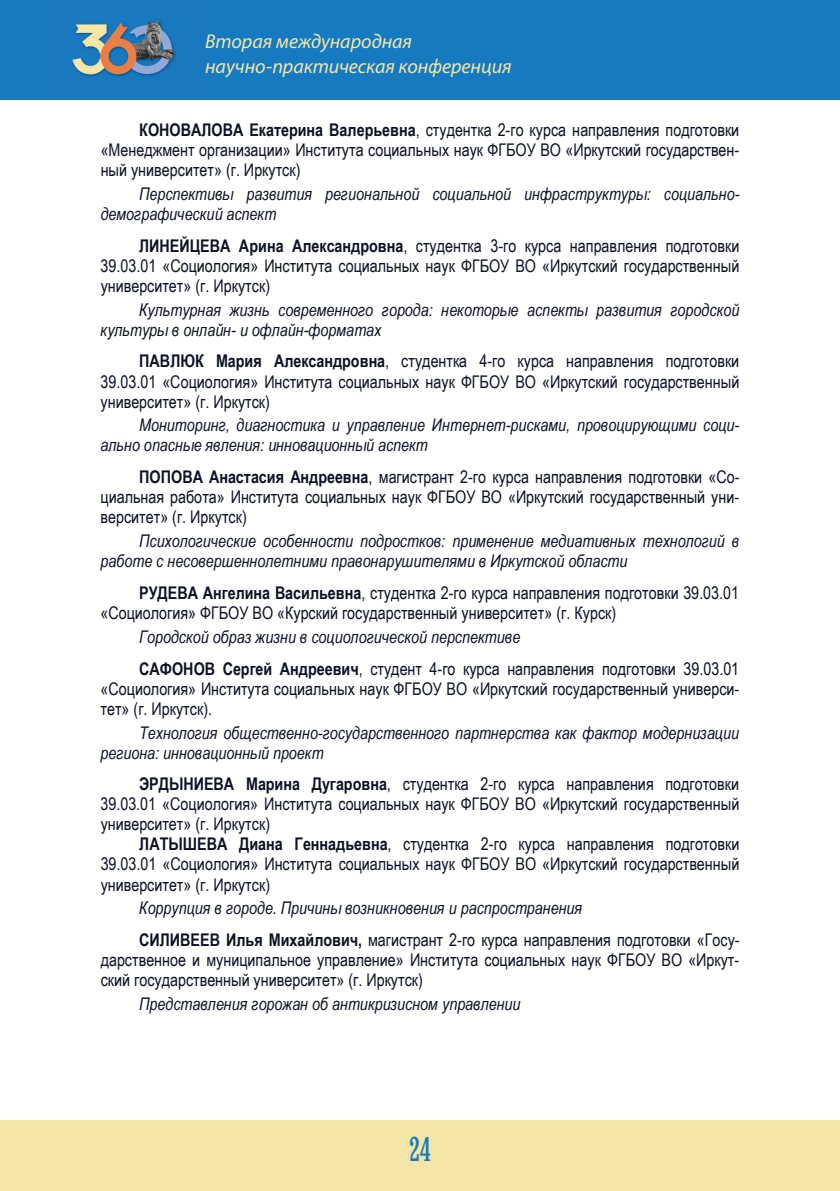
<style>
.page{position:relative;width:840px;height:1191px;background:#fff}
.page>*{position:absolute;margin:0;border:0;box-sizing:border-box;transform-origin:0 0}
.t1{font:34px "Bruskovaya Compressed Plain";color:#177ac0}
.t2{font:italic 20px/25px "Myriad Pro";letter-spacing:-.005em;color:#f5e6a7}
.t3{font:17.4px/20px "Arial Narrow";color:#0c1124;text-align:justify}
.t4{font:italic 17.4px/20px "Arial Narrow";color:#0c1124}
.s1{font-weight:700}
.s2{font-weight:700;font-style:normal}
.s3{font-style:normal}
</style>
<div class="page">
<div style="left:0;top:0;width:839px;height:99px;background:#157abf"></div>
<div style="left:0;top:1120px;width:839px;height:71px;background:#f5e6a7"></div>
<img style="left:72px;top:20px;width:104px;height:56px">
<p class="t2" style="left:205px;top:28px;width:308px">Вторая международная научно-практическая конференция</p>
<p class="t3" style="left:101px;top:119px;width:639px;text-indent:39px"><span class="s1">КОНОВАЛОВА Екатерина Валерьевна</span>, студентка 2-го курса направления подготовки «Менеджмент организации» Института социальных наук ФГБОУ ВО «Иркутский государствен&shy;ный университет» (г. Иркутск)</p>
<p class="t4" style="left:101px;top:183px;width:640px;text-indent:39px">Перспективы развития региональной социальной инфраструктуры: социально&shy;демографический аспект</p>
<p class="t3" style="left:101px;top:235px;width:639px;text-indent:39px"><span class="s1">ЛИНЕЙЦЕВА Арина Александровна</span>, студентка 3-го курса направления подготовки 39.03.01 «Социология» Института социальных наук ФГБОУ ВО «Иркутский государственный университет» (г. Иркутск)</p>
<p class="t4" style="left:101px;top:299px;width:640px;text-indent:39px">Культурная жизнь современного города: некоторые аспекты развития городской культуры в онлайн- и офлайн-форматах</p>
<p class="t3" style="left:101px;top:350px;width:639px;text-indent:39px"><span class="s1">ПАВЛЮК Мария Александровна</span>, студентка 4-го курса направления подготовки 39.03.01 «Социология» Института социальных наук ФГБОУ ВО «Иркутский государственный университет» (г. Иркутск)</p>
<p class="t4" style="left:101px;top:415px;width:640px;text-indent:39px">Мониторинг, диагностика и управление Интернет-рисками, провоцирующими соци&shy;ально опасные явления: инновационный аспект</p>
<p class="t3" style="left:100px;top:466px;width:640px;text-indent:39px"><span class="s1">ПОПОВА Анастасия Андреевна</span>, магистрант 2-го курса направления подготовки «Со&shy;циальная работа» Института социальных наук ФГБОУ ВО «Иркутский государственный уни&shy;верситет» (г. Иркутск)</p>
<p class="t4" style="left:100px;top:531px;width:640px;text-indent:39px">Психологические особенности подростков: применение медиативных технологий в работе с несовершеннолетними правонарушителями в Иркутской области</p>
<p class="t3" style="left:100px;top:582px;width:640px;text-indent:39px"><span class="s1">РУДЕВА Ангелина Васильевна</span>, студентка 2-го курса направления подготовки 39.03.01 «Социология» ФГБОУ ВО «Курский государственный университет» (г. Курск)</p>
<p class="t4" style="left:139px;top:620px;width:601px;line-height:31.6px">Городской образ жизни в социологической перспективе<br><span class="s2">САФОНОВ Сергей Андреевич</span><span class="s3">, студент 4-го курса направления подготовки 39.03.01</span></p>
<p class="t3" style="left:100px;top:678px;width:640px">«Социология» Института социальных наук ФГБОУ ВО «Иркутский государственный универси&shy;тет» (г. Иркутск).</p>
<p class="t4" style="left:100px;top:722px;width:639px;text-indent:39px">Технология общественно-государственного партнерства как фактор модернизации региона: инновационный проект</p>
<p class="t3" style="left:100px;top:773px;width:640px;text-indent:39px"><span class="s1">ЭРДЫНИЕВА Марина Дугаровна</span>, студентка 2-го курса направления подготовки 39.03.01 «Социология» Института социальных наук ФГБОУ ВО «Иркутский государственный университет» (г. Иркутск)</p>
<p class="t3" style="left:101px;top:833px;width:639px;text-indent:39px"><span class="s1">ЛАТЫШЕВА Диана Геннадьевна</span>, студентка 2-го курса направления подготовки 39.03.01 «Социология» Института социальных наук ФГБОУ ВО «Иркутский государственный университет» (г. Иркутск)</p>
<p class="t4" style="left:139px;top:892px;width:601px;line-height:31.6px">Коррупция в городе. Причины возникновения и распространения<br><span class="s2">СИЛИВЕЕВ Илья Михайлович,</span> <span class="s3">магистрант 2-го курса направления подготовки «Госу-</span></p>
<p class="t3" style="left:101px;top:949px;width:639px">дарственное и муниципальное управление» Института социальных наук ФГБОУ ВО «Иркут&shy;ский государственный университет» (г. Иркутск)</p>
<p class="t4" style="left:139px;top:993px;width:382px">Представления горожан об антикризисном управлении</p>
<h1 class="t1" style="left:409px;top:1131px;width:23px">24</h1>
</div>
